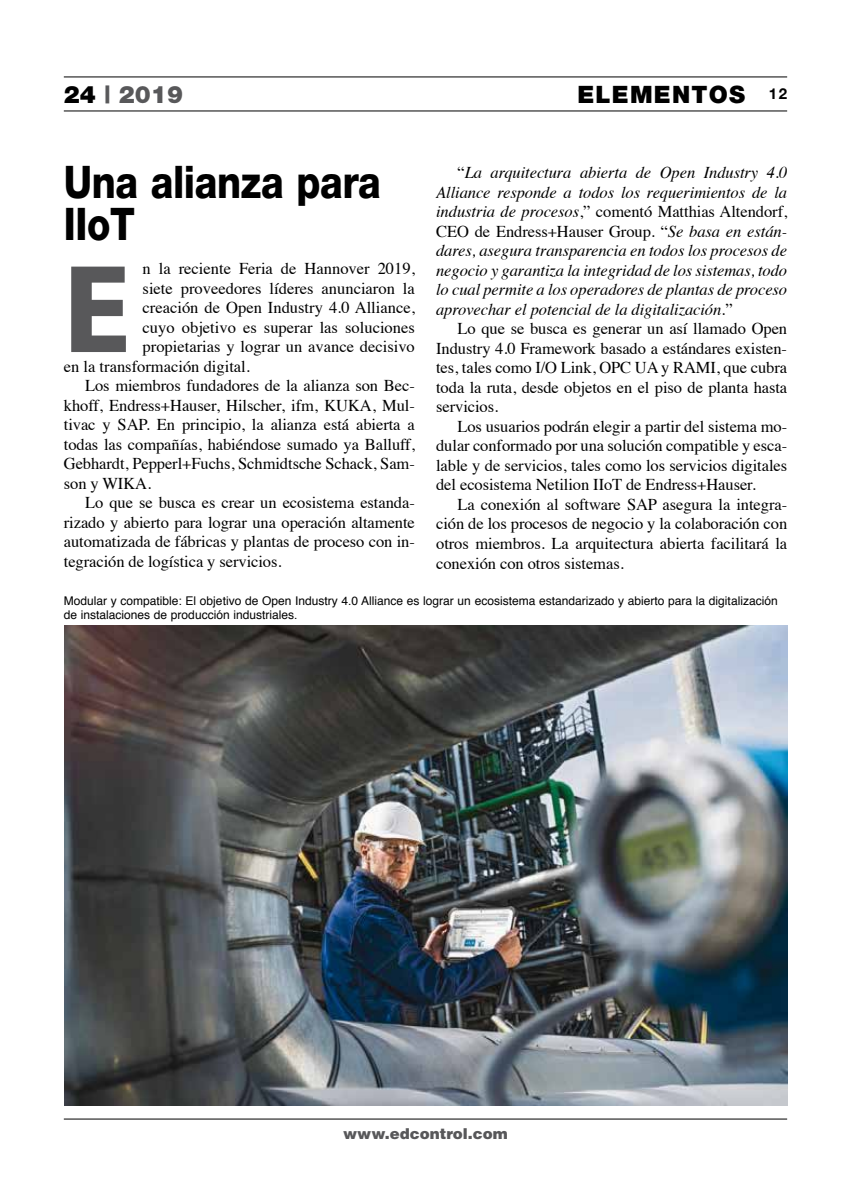
<style>
.page{position:relative;width:851px;height:1191px;background:#fff}
.page>*{position:absolute;margin:0;border:0;box-sizing:border-box;transform-origin:0 0}
.t1{font:123px "Humanist 777 BT Black B";color:#58585a;scale:.9 1}
.t2{font:800 45px/42px "Helvetica Neue LT Std";letter-spacing:-.01em;color:#000;scale:.85 1}
.t3{font:900 24px "Helvetica Neue";letter-spacing:.05em;color:#000}
.t4{font:900 24px "Helvetica Neue";color:#58585a}
.t5{font:16.5px/19.5px "Times";letter-spacing:-.005em;color:#000;text-align:justify}
.t6{font:italic 16.5px/19.5px "Times";letter-spacing:-.005em;color:#000;text-align:justify}
.t7{font:900 15px "Helvetica";color:#58585a}
.t8{font:12px/13.5px "Helvetica";color:#000}
.s1{color:#000}
.s2{font-weight:700;font-size:15px}
.s3{font-style:normal}
</style>
<div class="page">
<hr style="left:64px;top:111px;width:723px;height:1px;background:#000">
<hr style="left:64px;top:77px;width:723px;height:1px;background:#000">
<hr style="left:64px;top:1118px;width:723px;height:1px;background:#000">
<img style="left:64px;top:625px;width:723px;height:481px">
<h3 class="t4" style="left:64px;top:80px;width:121px"><span class="s1">24</span> | 2019</h3>
<h3 class="t3" style="left:577px;top:80px;width:211px">ELEMENTOS <span class="s2">12</span></h3>
<h2 class="t2" style="left:64px;top:160px;width:374px">Una alianza para<br>IIoT</h2>
<h1 class="t1" style="left:64px;top:230px;width:77px">E</h1>
<p class="t5" style="left:143px;top:257px;width:274px">n la reciente Feria de Hannover 2019,</p>
<p class="t6" style="left:436px;top:162px;width:352px;text-indent:21px"><span class="s3">“</span>La arquitectura abierta de Open Industry 4.0<br>Alliance responde a todos los requerimientos de la industria de procesos<span class="s3">,” comentó Matthias Altendorf, CEO de Endress+Hauser Group. “</span>Se basa en están&shy;dares, asegura transparencia en todos los procesos de negocio y garantiza la integridad de los sistemas, todo lo cual permite a los operadores de plantas de proceso aprovechar el potencial de la digitalización.<span class="s3">”</span></p>
<p class="t5" style="left:436px;top:318px;width:352px;text-indent:21px">Lo que se busca es generar un así llamado Open Industry 4.0 Framework basado a estándares existen&shy;tes, tales como I/O Link, OPC UA y RAMI, que cubra toda la ruta, desde objetos en el piso de planta hasta servicios.</p>
<p class="t5" style="left:436px;top:415px;width:352px;text-indent:21px">Los usuarios podrán elegir a partir del sistema mo&shy;dular conformado por una solución compatible y esca&shy;lable y de servicios, tales como los servicios digitales del ecosistema Netilion IIoT de Endress+Hauser.</p>
<p class="t5" style="left:436px;top:493px;width:352px;text-indent:21px">La conexión al software SAP asegura la integra&shy;ción de los procesos de negocio y la colaboración con otros miembros. La arquitectura abierta facilitará la conexión con otros sistemas.</p>
<p class="t8" style="left:64px;top:594px;width:715px">Modular y compatible: El objetivo de Open Industry 4.0 Alliance es lograr un ecosistema estandarizado y abierto para la digitalización de instalaciones de producción industriales.</p>
<p class="t5" style="left:143px;top:277px;width:274px">siete proveedores líderes anunciaron la</p>
<p class="t5" style="left:143px;top:296px;width:274px">creación de Open Industry 4.0 Alliance,</p>
<p class="t5" style="left:143px;top:316px;width:274px">cuyo objetivo es superar las soluciones</p>
<p class="t5" style="left:143px;top:335px;width:274px">propietarias y lograr un avance decisivo</p>
<p class="t5" style="left:64px;top:355px;width:188px">en la transformación digital.</p>
<p class="t5" style="left:85px;top:374px;width:331px">Los miembros fundadores de la alianza son Bec-</p>
<p class="t5" style="left:64px;top:394px;width:352px">khoff, Endress+Hauser, Hilscher, ifm, KUKA, Mul-</p>
<p class="t5" style="left:64px;top:413px;width:352px">tivac y SAP. En principio, la alianza está abierta a</p>
<p class="t5" style="left:64px;top:433px;width:352px">todas las compañías, habiéndose sumado ya Balluff,</p>
<p class="t5" style="left:64px;top:452px;width:352px">Gebhardt, Pepperl+Fuchs, Schmidtsche Schack, Sam-</p>
<p class="t5" style="left:64px;top:472px;width:89px">son y WIKA.</p>
<p class="t5" style="left:85px;top:491px;width:331px">Lo que se busca es crear un ecosistema estanda-</p>
<p class="t5" style="left:64px;top:511px;width:352px">rizado y abierto para lograr una operación altamente</p>
<p class="t5" style="left:64px;top:530px;width:352px">automatizada de fábricas y plantas de proceso con in-</p>
<p class="t5" style="left:64px;top:550px;width:219px">tegración de logística y servicios.</p>
<p class="t7" style="left:343px;top:1124px;width:166px">www.edcontrol.com</p>
</div>
